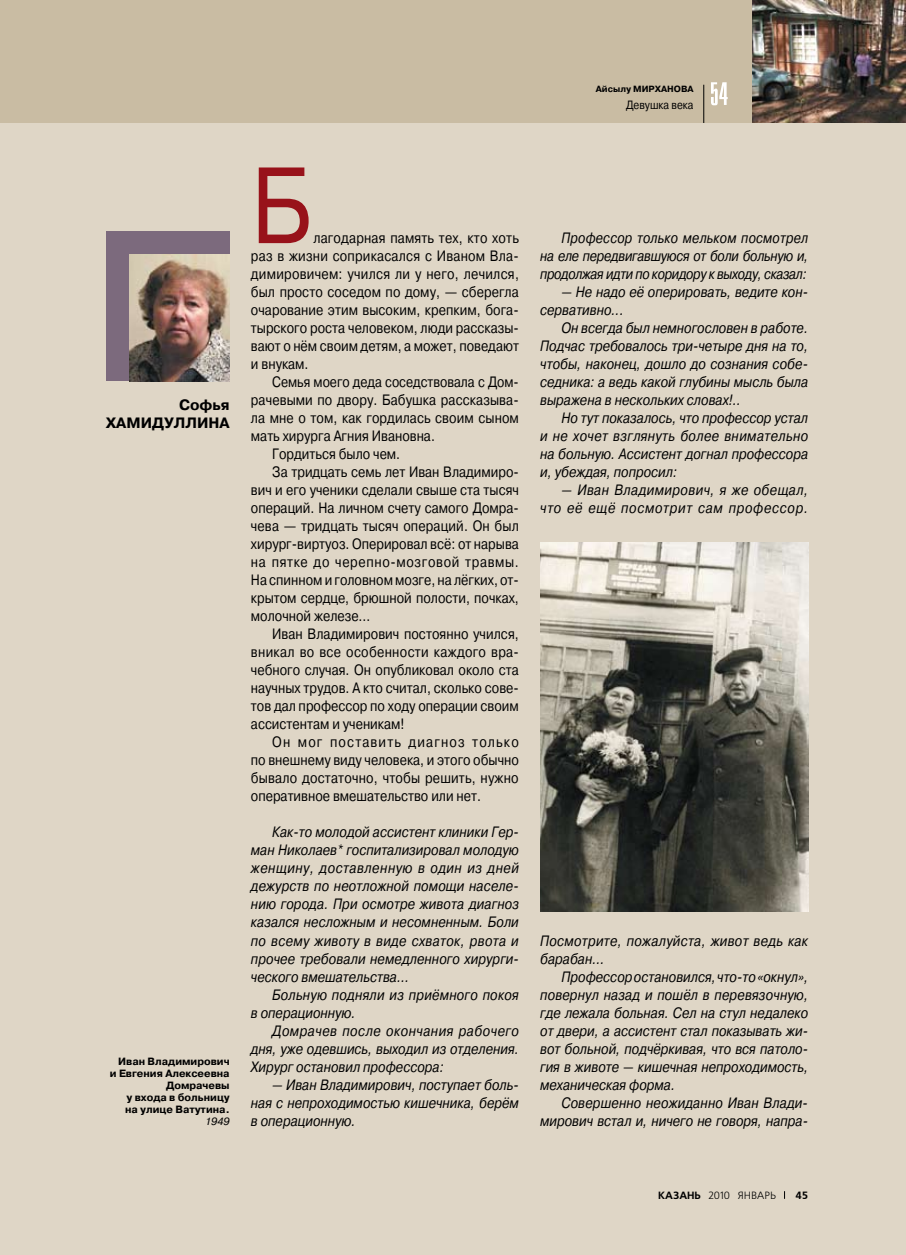
<style>
.page{position:relative;width:906px;height:1255px;background:#fff}
.page>*{position:absolute;margin:0;border:0;box-sizing:border-box;transform-origin:0 0}
.t1{font:108px "Pragmatica C";color:#98121a;scale:.85 1}
.t2{font:italic 15px/18px "Pragmatica C";color:#000;text-align:justify;scale:.85 1}
.t3{font:15px "Pragmatica C";color:#000;scale:.85 1}
.t4{font:italic 15px/18px "Pragmatica C";color:#000;text-align:justify;scale:.83 1}
.t5{font:italic 15px/18px "Pragmatica C";letter-spacing:.05em;color:#000;text-align:right;scale:.85 1}
.t6{font:15px "Pragmatica C";letter-spacing:.02em;color:#000;scale:.85 1}
.t7{font:italic 15px "Pragmatica C";letter-spacing:.02em;color:#000;scale:.85 1}
.t8{font:15px "Pragmatica C";letter-spacing:.025em;color:#000;scale:.85 1}
.t9{font:italic 15px "Pragmatica C";letter-spacing:.03em;color:#000;scale:.85 1}
.t10{font:15px "Pragmatica C";color:#000;scale:.83 1}
.t11{font:15px "Pragmatica C";letter-spacing:.05em;color:#000;scale:.85 1}
.t12{font:italic 15px "Pragmatica C";letter-spacing:.025em;color:#000;scale:.85 1}
.t13{font:italic 15px "Pragmatica C";letter-spacing:.04em;color:#000;scale:.85 1}
.t14{font:italic 15px "Pragmatica C";letter-spacing:.035em;color:#000;scale:.85 1}
.t15{font:15px "Pragmatica C";letter-spacing:.09em;color:#000;scale:.85 1}
.t16{font:700 15px/18px "Pragmatica C";color:#000;text-align:right}
.t17{font:12px "Pragmatica C";color:#000;scale:.85 1}
.t18{font:700 10.5px/12px "Pragmatica C";color:#000;text-align:right}
.t19{font:700 10.5px "Free Set C";color:#000}
.t20{font:700 10.5px "Free Set";color:#000}
.t21{font:700 9px "Pragmatica C";color:#000}
.s1{font-weight:400;font-style:italic}
.s2{font-family:"Free Set";font-weight:400}
.s3{font-weight:400}
</style>
<div class="page">
<div style="left:0;top:0;width:906px;height:123px;background:#c9bca3"></div>
<hr style="left:703px;top:85px;width:1px;height:38px;background:#000">
<svg style="left:711px;top:82px;width:16px;height:23px"></svg>
<img style="left:752px;top:0;width:154px;height:123px">
<div style="left:0;top:123px;width:906px;height:1131px;background:#dfd6c6"></div>
<div style="left:106px;top:231px;width:124px;height:150px;background:#7c6a7d"></div>
<img style="left:129px;top:255px;width:101px;height:126px">
<img style="left:540px;top:542px;width:268px;height:369px">
<h6 class="t21" style="left:596px;top:84px;width:99px">Айсылу МИРХАНОВА</h6>
<p class="t17" style="left:626px;top:99px;width:81px">Девушка века</p>
<p class="t16" style="left:106px;top:396px;width:125px">Софья<br>ХАМИДУЛЛИНА</p>
<p class="t18" style="left:110px;top:1055px;width:121px">Иван Владимирович и Евгения Алексеевна<br>Домрачевы<br>у входа в больницу<br>на улице Ватутина.<br><span class="s1">1949</span></p>
<p class="t1" style="left:251px;top:148px;width:74px">Б</p>
<p class="t3" style="left:313px;top:230px;width:243px">лагодарная память тех, кто хоть</p>
<p class="t3" style="left:251px;top:248px;width:317px">раз в жизни соприкасался с Иваном Вла-</p>
<p class="t6" style="left:251px;top:266px;width:317px">димировичем: учился ли у него, лечился,</p>
<p class="t3" style="left:251px;top:284px;width:317px">был просто соседом по дому, — сберегла</p>
<p class="t3" style="left:251px;top:302px;width:317px">очарование этим высоким, крепким, бога-</p>
<p class="t3" style="left:251px;top:320px;width:317px">тырского роста человеком, люди рассказы-</p>
<p class="t3" style="left:251px;top:338px;width:317px">вают о нём своим детям, а может, поведают</p>
<p class="t3" style="left:251px;top:356px;width:69px">и внукам.</p>
<p class="t10" style="left:272px;top:374px;width:299px">Семья моего деда соседствовала с Дом-</p>
<p class="t3" style="left:251px;top:392px;width:316px">рачевыми по двору. Бабушка рассказыва-</p>
<p class="t3" style="left:251px;top:410px;width:317px">ла мне о том, как гордилась своим сыном</p>
<p class="t3" style="left:251px;top:428px;width:218px">мать хирурга Агния Ивановна.</p>
<p class="t3" style="left:272px;top:446px;width:152px">Гордиться было чем.</p>
<p class="t3" style="left:272px;top:464px;width:292px">За тридцать семь лет Иван Владимиро-</p>
<p class="t3" style="left:251px;top:482px;width:317px">вич и его ученики сделали свыше ста тысяч</p>
<p class="t3" style="left:251px;top:500px;width:317px">операций. На личном счету самого Домра-</p>
<p class="t3" style="left:251px;top:518px;width:317px">чева — тридцать тысяч операций. Он был</p>
<p class="t3" style="left:251px;top:536px;width:317px">хирург-виртуоз. Оперировал всё: от нарыва</p>
<p class="t11" style="left:251px;top:554px;width:317px">на пятке до черепно-мозговой травмы.</p>
<p class="t3" style="left:251px;top:572px;width:317px">На спинном и головном мозге, на лёгких, от-</p>
<p class="t3" style="left:251px;top:590px;width:317px">крытом сердце, брюшной полости, почках,</p>
<p class="t3" style="left:251px;top:608px;width:142px">молочной железе…</p>
<p class="t3" style="left:272px;top:626px;width:292px">Иван Владимирович постоянно учился,</p>
<p class="t8" style="left:251px;top:644px;width:317px">вникал во все особенности каждого вра-</p>
<p class="t3" style="left:251px;top:662px;width:317px">чебного случая. Он опубликовал около ста</p>
<p class="t3" style="left:251px;top:680px;width:317px">научных трудов. А кто считал, сколько сове-</p>
<p class="t3" style="left:251px;top:698px;width:317px">тов дал профессор по ходу операции своим</p>
<p class="t3" style="left:251px;top:716px;width:182px">ассистентам и ученикам!</p>
<p class="t15" style="left:272px;top:734px;width:291px">Он мог поставить диагноз только</p>
<p class="t3" style="left:251px;top:752px;width:317px">по внешнему виду человека, и этого обычно</p>
<p class="t3" style="left:251px;top:770px;width:316px">бывало достаточно, чтобы решить, нужно</p>
<p class="t3" style="left:251px;top:788px;width:272px">оперативное вмешательство или нет.</p>
<p class="t2" style="left:272px;top:823px;width:292px">Как-то молодой ассистент клиники Гер-</p>
<p class="t2" style="left:251px;top:841px;width:317px">ман Николаев* госпитализировал молодую</p>
<p class="t13" style="left:251px;top:860px;width:317px">женщину, доставленную в один из дней</p>
<p class="t2" style="left:251px;top:877px;width:317px">дежурств по неотложной помощи населе-</p>
<p class="t2" style="left:251px;top:895px;width:317px">нию города. При осмотре живота диагноз</p>
<p class="t2" style="left:251px;top:913px;width:317px">казался несложным и несомненным. Боли</p>
<p class="t12" style="left:251px;top:932px;width:317px">по всему животу в виде схваток, рвота и</p>
<p class="t2" style="left:251px;top:949px;width:317px">прочее требовали немедленного хирурги-</p>
<p class="t2" style="left:251px;top:967px;width:188px">ческого вмешательства...</p>
<p class="t2" style="left:272px;top:985px;width:292px">Больную подняли из приёмного покоя</p>
<p class="t2" style="left:251px;top:1003px;width:125px">в операционную.</p>
<p class="t14" style="left:272px;top:1022px;width:292px">Домрачев после окончания рабочего</p>
<p class="t2" style="left:251px;top:1039px;width:317px">дня, уже одевшись, выходил из отделения.</p>
<p class="t2" style="left:251px;top:1057px;width:228px">Хирург остановил профессора:</p>
<p class="t2" style="left:251px;top:1075px;width:317px;text-indent:21px">— Иван Владимирович, поступает боль&shy;ная с непроходимостью кишечника, берём в операционную.</p>
<p class="t4" style="left:540px;top:229px;width:324px;text-indent:21px">Профессор только мельком посмотрел на еле передвигавшуюся от боли больную и, продолжая идти по коридору к выходу, сказал:</p>
<p class="t2" style="left:561px;top:283px;width:292px">— Не надо её оперировать, ведите кон-</p>
<p class="t2" style="left:540px;top:301px;width:100px">сервативно...</p>
<p class="t2" style="left:561px;top:319px;width:292px">Он всегда был немногословен в работе.</p>
<p class="t2" style="left:540px;top:337px;width:317px">Подчас требовалось три-четыре дня на то,</p>
<p class="t2" style="left:540px;top:355px;width:317px">чтобы, наконец, дошло до сознания собе-</p>
<p class="t2" style="left:540px;top:373px;width:317px">седника: а ведь какой глубины мысль была</p>
<p class="t2" style="left:540px;top:391px;width:238px">выражена в нескольких словах!..</p>
<p class="t2" style="left:561px;top:409px;width:292px">Но тут показалось, что профессор устал</p>
<p class="t9" style="left:540px;top:428px;width:317px">и не хочет взглянуть более внимательно</p>
<p class="t2" style="left:540px;top:445px;width:317px">на больную. Ассистент догнал профессора</p>
<p class="t2" style="left:540px;top:463px;width:163px">и, убеждая, попросил:</p>
<p class="t5" style="left:540px;top:481px;width:317px">— Иван Владимирович, я же обещал, что её ещё посмотрит сам профессор.</p>
<p class="t7" style="left:540px;top:932px;width:317px">Посмотрите, пожалуйста, живот ведь как</p>
<p class="t2" style="left:540px;top:949px;width:77px">барабан...</p>
<p class="t2" style="left:561px;top:967px;width:292px">Профессор остановился, что-то «окнул»,</p>
<p class="t2" style="left:540px;top:985px;width:317px">повернул назад и пошёл в перевязочную,</p>
<p class="t2" style="left:540px;top:1003px;width:317px">где лежала больная. Сел на стул недалеко</p>
<p class="t2" style="left:540px;top:1021px;width:317px">от двери, а ассистент стал показывать жи-</p>
<p class="t2" style="left:540px;top:1039px;width:317px">вот больной, подчёркивая, что вся патоло-</p>
<p class="t2" style="left:540px;top:1057px;width:317px">гия в животе — кишечная непроходимость,</p>
<p class="t2" style="left:540px;top:1075px;width:160px">механическая форма.</p>
<p class="t2" style="left:561px;top:1093px;width:291px">Совершенно неожиданно Иван Влади-</p>
<p class="t2" style="left:540px;top:1111px;width:317px">мирович встал и, ничего не говоря, напра-</p>
<p class="t19" style="left:658px;top:1189px;width:119px">кАЗАНЬ <span class="s2">2010</span> <span class="s3">январь</span></p>
<p class="t20" style="left:795px;top:1189px;width:14px">45</p>
</div>
